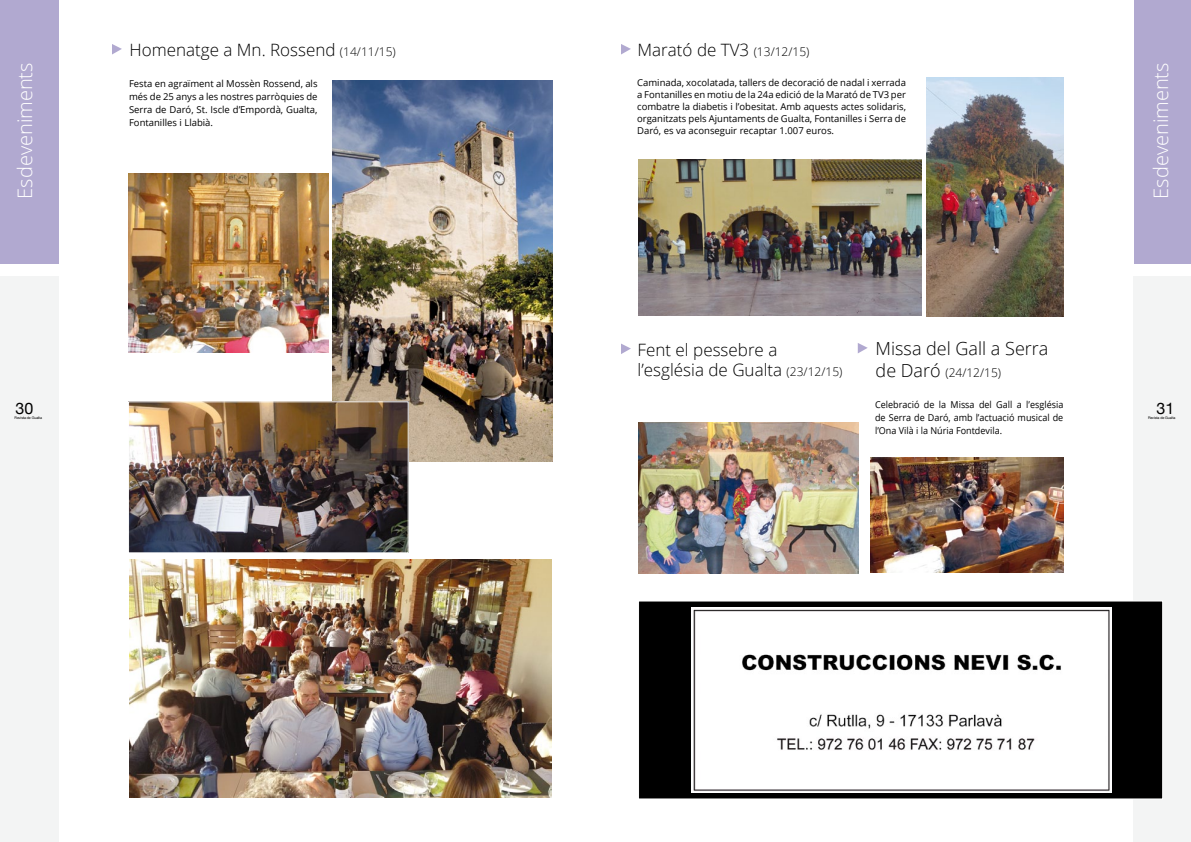
<style>
.page{position:relative;width:1191px;height:842px;background:#fff}
.page>*{position:absolute;margin:0;border:0;box-sizing:border-box;transform-origin:0 0}
.t1{font:300 20px "Open Sans";color:#fff}
.t2{font:300 18px "Open Sans";color:#000}
.t3{font:300 17px/20.4px "Open Sans";color:#000}
.t4{font:16px "Helvetica Neue";color:#000}
.t5{font:300 12px "Open Sans";color:#000}
.t6{font:9.5px/12px "Open Sans";color:#000;text-align:justify}
.t7{font:9.5px/13px "Open Sans";color:#000;text-align:justify;scale:.95 1}
.t8{font:3.6px "Helvetica Neue";letter-spacing:-.02em;color:#000}
.s1{font-size:12px}
.s2{font-size:18px}
</style>
<div class="page">
<div style="left:1132px;top:276px;width:59px;height:566px;background:#f3f4f4"></div>
<div style="left:0;top:276px;width:59px;height:566px;background:#f3f4f4"></div>
<div style="left:638px;top:601px;width:524px;height:198px;background:#000"></div>
<img style="left:691px;top:607px;width:420px;height:186px">
<div style="left:638px;top:600px;width:525px;height:199px;border:1px solid #fff"></div>
<img style="left:129px;top:560px;width:423px;height:238px">
<img style="left:333px;top:80px;width:220px;height:381px">
<img style="left:129px;top:174px;width:200px;height:178px">
<svg style="left:112px;top:44px;width:10px;height:11px"></svg>
<svg style="left:621px;top:44px;width:10px;height:11px"></svg>
<svg style="left:621px;top:344px;width:10px;height:10px"></svg>
<img style="left:926px;top:78px;width:137px;height:238px">
<img style="left:639px;top:160px;width:282px;height:156px">
<img style="left:638px;top:423px;width:220px;height:150px">
<div style="left:1134px;top:0;width:57px;height:264px;background:#b1a9d0"></div>
<div style="left:0;top:0;width:58px;height:264px;background:#b1a9d0"></div>
<img style="left:130px;top:403px;width:277px;height:148px">
<div style="left:128px;top:401px;width:281px;height:152px;border:1px solid #fff"></div>
<svg style="left:857px;top:343px;width:10px;height:10px"></svg>
<img style="left:870px;top:457px;width:193px;height:116px">
<h3 class="t3" style="left:637px;top:39px;width:173px">Marató de TV3 <span class="s1">(13/12/15)</span></h3>
<h3 class="t3" style="left:130px;top:39px;width:268px">Homenatge a Mn. Rossend <span class="s1">(14/11/15)</span></h3>
<p class="t6" style="left:129px;top:76px;width:190px;line-height:13px">Festa en agraïment al Mossèn Rossend, als més de 25 anys a les nostres parròquies de Serra de Daró, St. Iscle d’Empordà, Gualta, Fontanilles i Llabià.</p>
<h1 class="t1" style="left:11px;top:199px;width:138px;rotate:-90deg">Esdeveniments</h1>
<h1 class="t1" style="left:1147px;top:199px;width:138px;rotate:-90deg">Esdeveniments</h1>
<p class="t6" style="left:637px;top:76px;width:270px">Caminada, xocolatada, tallers de decoració de nadal i xerrada a Fontanilles en motiu de la 24a edició de la Marató de TV3 per combatre la diabetis i l’obesitat. Amb aquests actes solidaris, organitzats pels Ajuntaments de Gualta, Fontanilles i Serra de Daró, es va aconseguir recaptar 1.007 euros.</p>
<h3 class="t4" style="left:16px;top:399px;width:19px">30</h3>
<p class="t8" style="left:15px;top:416px;width:29px">Revista de Gualta</p>
<h3 class="t3" style="left:637px;top:339px;width:206px">Fent el pessebre a l’església de Gualta <span class="s1">(23/12/15)</span></h3>
<h2 class="t2" style="left:875px;top:336px;width:174px">Missa del Gall a Serra</h2>
<p class="t5" style="left:875px;top:364px;width:127px"><span class="s2">de Daró</span> (24/12/15)</p>
<p class="t7" style="left:875px;top:398px;width:200px">Celebració de la Missa del Gall a l’església de Serra de Daró, amb l’actuació musical de l’Ona Vilà i la N úria Fontdevila.</p>
<h3 class="t4" style="left:1156px;top:399px;width:19px">31</h3>
<p class="t8" style="left:1148px;top:416px;width:29px">Revista de Gualta</p>
</div>
